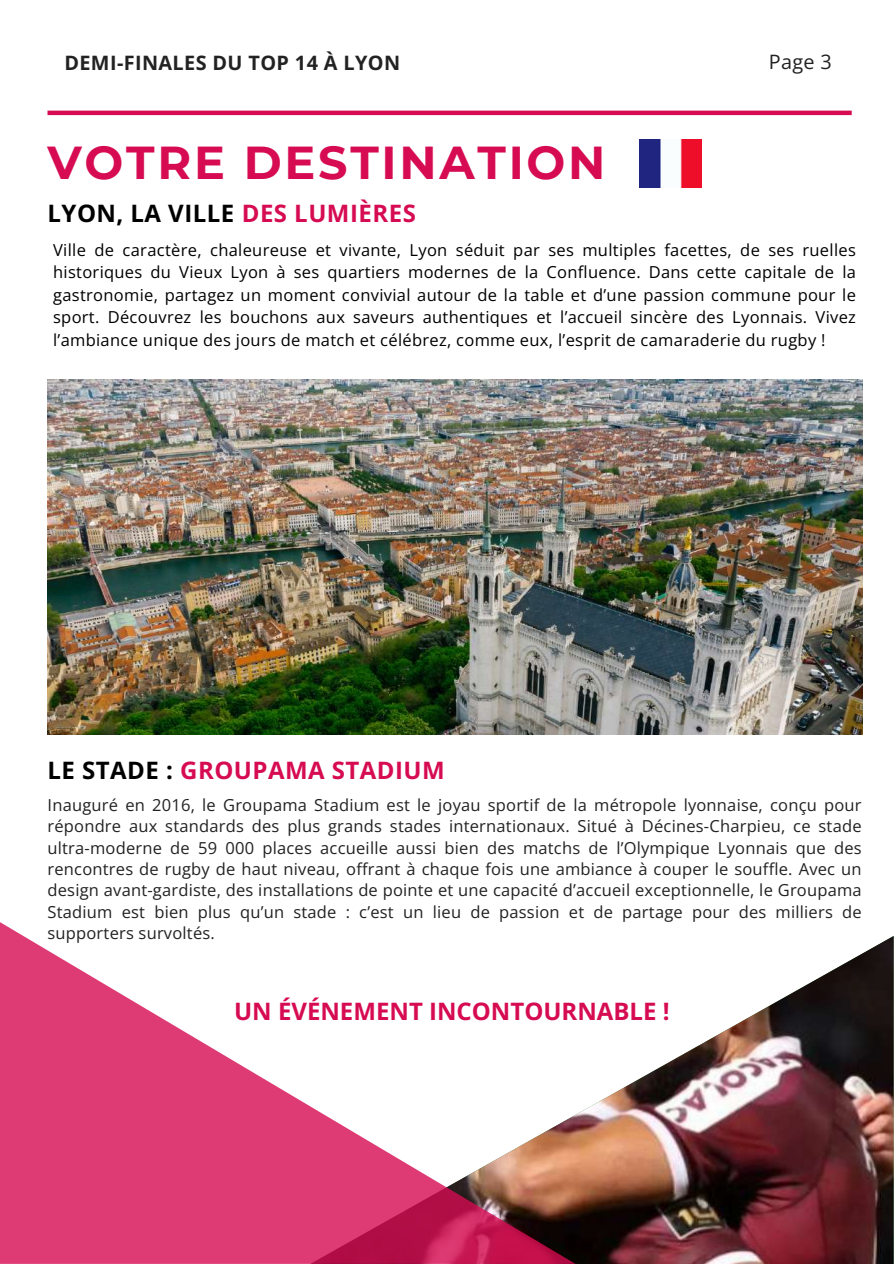
<style>
.page{position:relative;width:894px;height:1264px;background:#fff}
.page>*{position:absolute;margin:0;border:0;box-sizing:border-box;transform-origin:0 0}
.t1{font:700 46.05px "Montserrat";letter-spacing:.06em;color:#d60b52}
.t2{font:700 24px "Open Sans";color:#d60b52}
.t3{font:700 24px "Open Sans";letter-spacing:.02em;color:#000}
.t4{font:700 24px "Open Sans";letter-spacing:.02em;color:#d60b52}
.t5{font:700 19.8px "Open Sans";letter-spacing:.02em;color:#222}
.t6{font:19.8px "Open Sans";color:#222}
.t7{font:16.5px/21.3px "Open Sans";letter-spacing:.015em;color:#222;text-align:justify}
.t8{font:16.5px/22.5px "Open Sans";letter-spacing:.02em;color:#000;text-align:justify}
.s1{color:#d60b52}
.s2{color:#000}
</style>
<div class="page">
<img style="left:47px;top:380px;width:815px;height:354px">
<img style="left:575px;top:936px;width:318px;height:327px">
<svg style="left:0;top:922px;width:575px;height:341px;fill:#de3b74"></svg>
<hr style="left:47px;top:111px;width:804px;height:4px;background:#d60b52">
<img style="left:639px;top:140px;width:62px;height:47px">
<p class="t5" style="left:64px;top:48px;width:337px">DEMI-FINALES DU TOP 14 À LYON</p>
<p class="t6" style="left:768px;top:48px;width:65px">Page 3</p>
<h1 class="t1" style="left:47px;top:134px;width:559px">VOTRE DESTINATION</h1>
<h2 class="t3" style="left:47px;top:196px;width:370px">LYON, LA VILLE <span class="s1">DES LUMIÈRES</span></h2>
<p class="t8" style="left:53px;top:238px;width:804px">Ville de caractère, chaleureuse et vivante, Lyon séduit par ses multiples facettes, de ses ruelles historiques du Vieux Lyon à ses quartiers modernes de la Confluence. Dans cette capitale de la gastronomie, partagez un moment convivial autour de la table et d’une passion commune pour le sport. Découvrez les bouchons aux saveurs authentiques et l’accueil sincère des Lyonnais. Vivez l’ambiance unique des jours de match et célébrez, comme eux, l’esprit de camaraderie du rugby !</p>
<h2 class="t4" style="left:47px;top:753px;width:398px"><span class="s2">LE STADE :</span> GROUPAMA STADIUM</h2>
<p class="t7" style="left:47px;top:793px;width:815px">Inauguré en 2016, le Groupama Stadium est le joyau sportif de la métropole lyonnaise, conçu pour répondre aux standards des plus grands stades internationaux. Situé à Décines-Charpieu, ce stade ultra-moderne de 59 000 places accueille aussi bien des matchs de l’Olympique Lyonnais que des rencontres de rugby de haut niveau, offrant à chaque fois une ambiance à couper le souffle. Avec un design avant-gardiste, des installations de pointe et une capacité d’accueil exceptionnelle, le Groupama Stadium est bien plus qu’un stade : c’est un lieu de passion et de partage pour des milliers de supporters survoltés.</p>
<h2 class="t2" style="left:234px;top:994px;width:437px">UN ÉVÉNEMENT INCONTOURNABLE !</h2>
</div>
